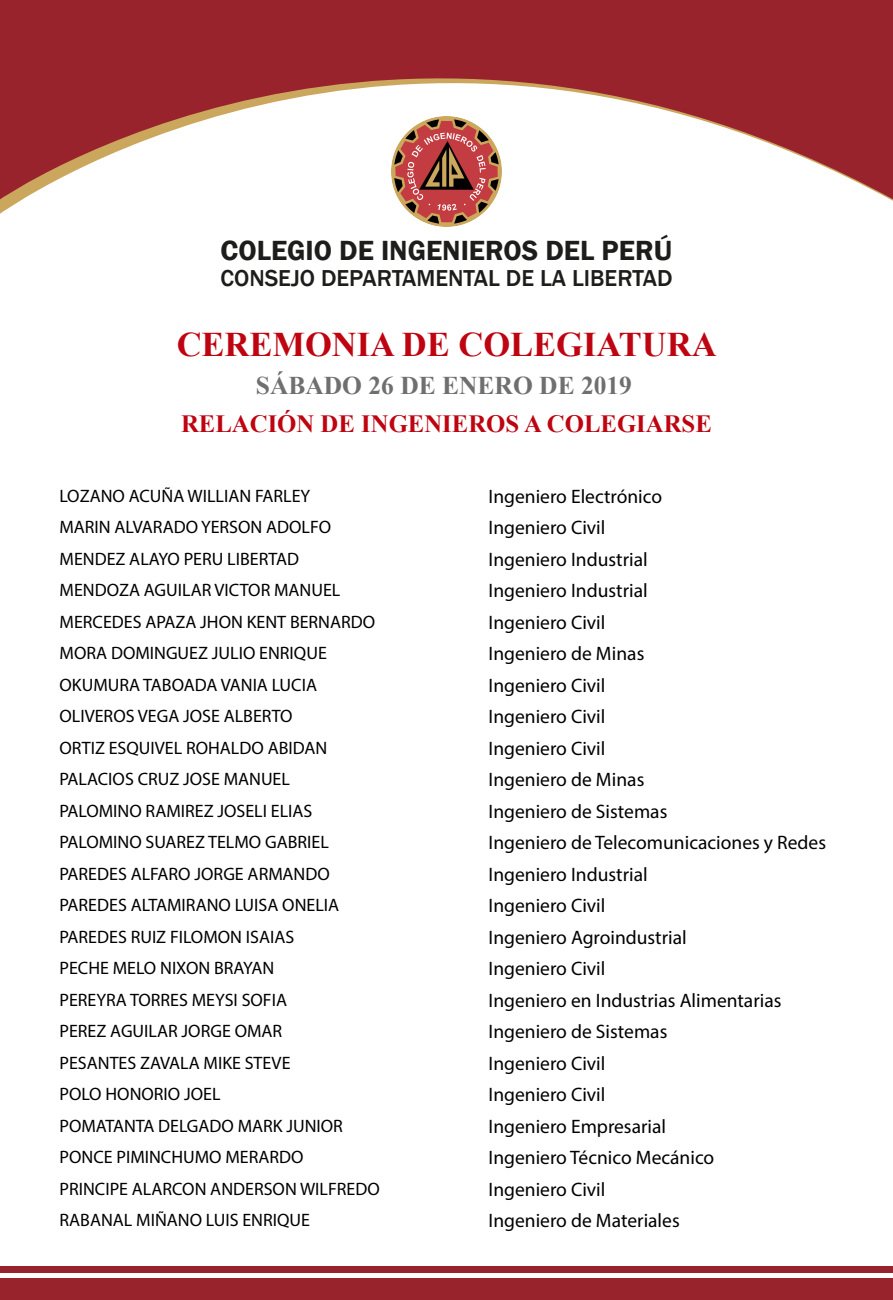
<style>
.page{position:relative;width:893px;height:1300px;background:#fff}
.page>*{position:absolute;margin:0;border:0;box-sizing:border-box;transform-origin:0 0}
.t1{font:700 34.5px "Times New Roman";color:#bf0411}
.t2{font:600 28.5px "Franklin Gothic";color:#1d1d1b}
.t3{font:700 25.5px "Times New Roman";color:#706f6f}
.t4{font:700 24.75px "Times New Roman";color:#bf0411}
.t5{font:500 23.7px "Franklin Gothic";color:#1d1d1b}
.t6{font:19.5px/31.5px "Myriad Pro";color:#000}
.t7{font:18px/31.5px "Myriad Pro";color:#000}
</style>
<div class="page">
<div style="left:0;top:1279px;width:893px;height:21px;background:#99232c"></div>
<div style="left:0;top:1266px;width:893px;height:6px;background:#99232c"></div>
<img style="left:411px;top:214px;width:71px;height:12px">
<svg style="left:0;top:199px;width:893px;height:15px"></svg>
<svg style="left:0;top:0;width:893px;height:199px;fill:#99232c"></svg>
<h2 class="t2" style="left:221px;top:233px;width:453px">COLEGIO DE INGENIEROS DEL PERÚ</h2>
<h3 class="t5" style="left:220px;top:264px;width:454px">CONSEJO DEPARTAMENTAL DE LA LIBERTAD</h3>
<h1 class="t1" style="left:177px;top:320px;width:541px">CEREMONIA DE COLEGIATURA</h1>
<h3 class="t3" style="left:256px;top:367px;width:378px">SÁBADO 26 DE ENERO DE 2019</h3>
<h3 class="t4" style="left:181px;top:406px;width:532px">RELACIÓN DE INGENIEROS A COLEGIARSE</h3>
<p class="t7" style="left:60px;top:479px;width:322px">LOZANO ACUÑA WILLIAN FARLEY<br>MARIN ALVARADO YERSON ADOLFO<br>MENDEZ ALAYO PERU LIBERTAD<br>MENDOZA AGUILAR VICTOR MANUEL<br>MERCEDES APAZA JHON KENT BERNARDO<br>MORA DOMINGUEZ JULIO ENRIQUE<br>OKUMURA TABOADA VANIA LUCIA<br>OLIVEROS VEGA JOSE ALBERTO<br>ORTIZ ESQUIVEL ROHALDO ABIDAN<br>PALACIOS CRUZ JOSE MANUEL<br>PALOMINO RAMIREZ JOSELI ELIAS<br>PALOMINO SUAREZ TELMO GABRIEL<br>PAREDES ALFARO JORGE ARMANDO<br>PAREDES ALTAMIRANO LUISA ONELIA<br>PAREDES RUIZ FILOMON ISAIAS<br>PECHE MELO NIXON BRAYAN<br>PEREYRA TORRES MEYSI SOFIA<br>PEREZ AGUILAR JORGE OMAR<br>PESANTES ZAVALA MIKE STEVE<br>POLO HONORIO JOEL<br>POMATANTA DELGADO MARK JUNIOR<br>PONCE PIMINCHUMO MERARDO<br>PRINCIPE ALARCON ANDERSON WILFREDO<br>RABANAL MIÑANO LUIS ENRIQUE</p>
<p class="t6" style="left:489px;top:480px;width:339px">Ingeniero Electrónico<br>Ingeniero Civil<br>Ingeniero Industrial<br>Ingeniero Industrial<br>Ingeniero Civil<br>Ingeniero de Minas<br>Ingeniero Civil<br>Ingeniero Civil<br>Ingeniero Civil<br>Ingeniero de Minas<br>Ingeniero de Sistemas<br>Ingeniero de Telecomunicaciones y Redes<br>Ingeniero Industrial<br>Ingeniero Civil<br>Ingeniero Agroindustrial<br>Ingeniero Civil<br>Ingeniero en Industrias Alimentarias<br>Ingeniero de Sistemas<br>Ingeniero Civil<br>Ingeniero Civil<br>Ingeniero Empresarial<br>Ingeniero Técnico Mecánico<br>Ingeniero Civil<br>Ingeniero de Materiales</p>
</div>
